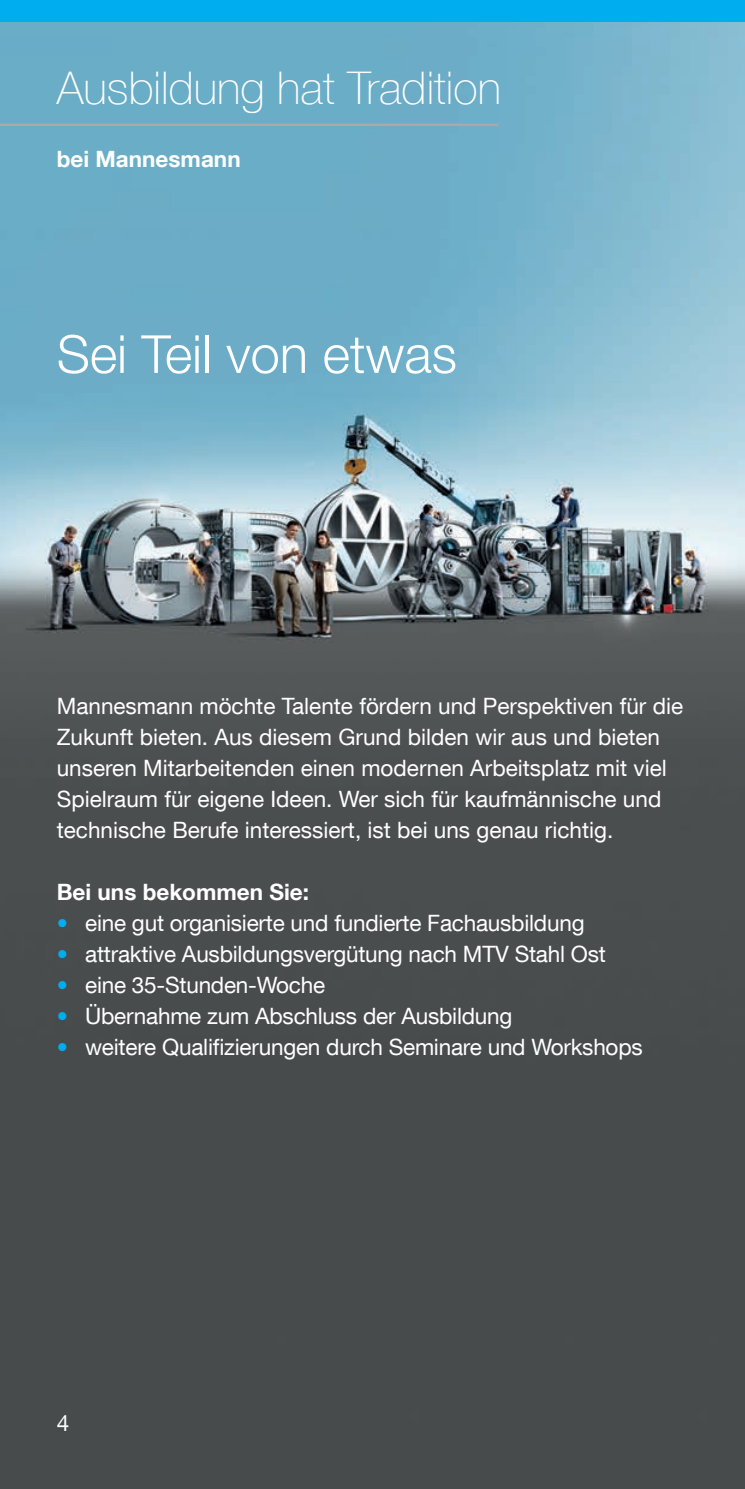
<style>
.page{position:relative;width:745px;height:1489px;background:#fff}
.page>*{position:absolute;margin:0;border:0;box-sizing:border-box;transform-origin:0 0}
.Seitenheadline_links{font:300 52.5px "Helvetica Neue LT Com";color:#fff}
.Seitenheadline_links-2{font:100 45px "Helvetica Neue LT Com";color:#fff}
.Fließtext{font:22.5px/31px "Helvetica Neue LT Com";color:#fff}
.Hervorhebung_cyan{font:700 22.5px "Helvetica Neue LT Com";color:#fff}
.Subhead_Innenseite_links{font:700 22.5px "Helvetica Neue LT Com";color:#fff}
.Fließtext_ohne_Raster{font:22.5px "Helvetica Neue LT Com";color:#fff}
.s1{font-weight:700;color:#00aeef}
</style>
<div class="page">
<img style="left:0;top:21px;width:744px;height:1467px">
<svg style="left:744px;top:0;width:1px;height:21px"></svg>
<div style="left:0;top:0;width:744px;height:21px;background:#00aeef"></div>
<hr style="left:0;top:123px;width:498px;height:3px;background:#a8a9ad">
<p class="Seitenheadline_links-2" style="left:57px;top:62px;width:445px">Ausbildung hat Tradition</p>
<p class="Subhead_Innenseite_links" style="left:57px;top:144px;width:185px">bei Mannesmann</p>
<p class="Seitenheadline_links" style="left:57px;top:322px;width:401px">Sei Teil von etwas</p>
<p class="Fließtext" style="left:57px;top:690px;width:627px">Mannesmann möchte Talente fördern und Perspektiven für die Zukunft bieten. Aus diesem Grund bilden wir aus und bieten unseren Mitarbeitenden einen modernen Arbeitsplatz mit viel Spielraum für eigene Ideen. Wer sich für kaufmännische und technische Berufe interessiert, ist bei uns genau richtig.</p>
<p class="Hervorhebung_cyan" style="left:57px;top:878px;width:254px">Bei uns bekommen Sie:</p>
<p class="Fließtext" style="left:57px;top:907px;width:529px"><span class="s1">•</span> eine gut organisierte und fundierte Fachausbildung</p>
<p class="Fließtext" style="left:57px;top:938px;width:550px"><span class="s1">•</span> attraktive Ausbildungsvergütung nach MTV Stahl Ost</p>
<p class="Fließtext" style="left:57px;top:969px;width:270px"><span class="s1">•</span> eine 35-Stunden-Woche</p>
<p class="Fließtext" style="left:57px;top:1000px;width:457px"><span class="s1">•</span> Übernahme zum Abschluss der Ausbildung</p>
<p class="Fließtext" style="left:57px;top:1031px;width:587px"><span class="s1">•</span> weitere Qualifizierungen durch Seminare und Workshops</p>
<p class="Fließtext_ohne_Raster" style="left:57px;top:1408px;width:14px">4</p>
</div>
